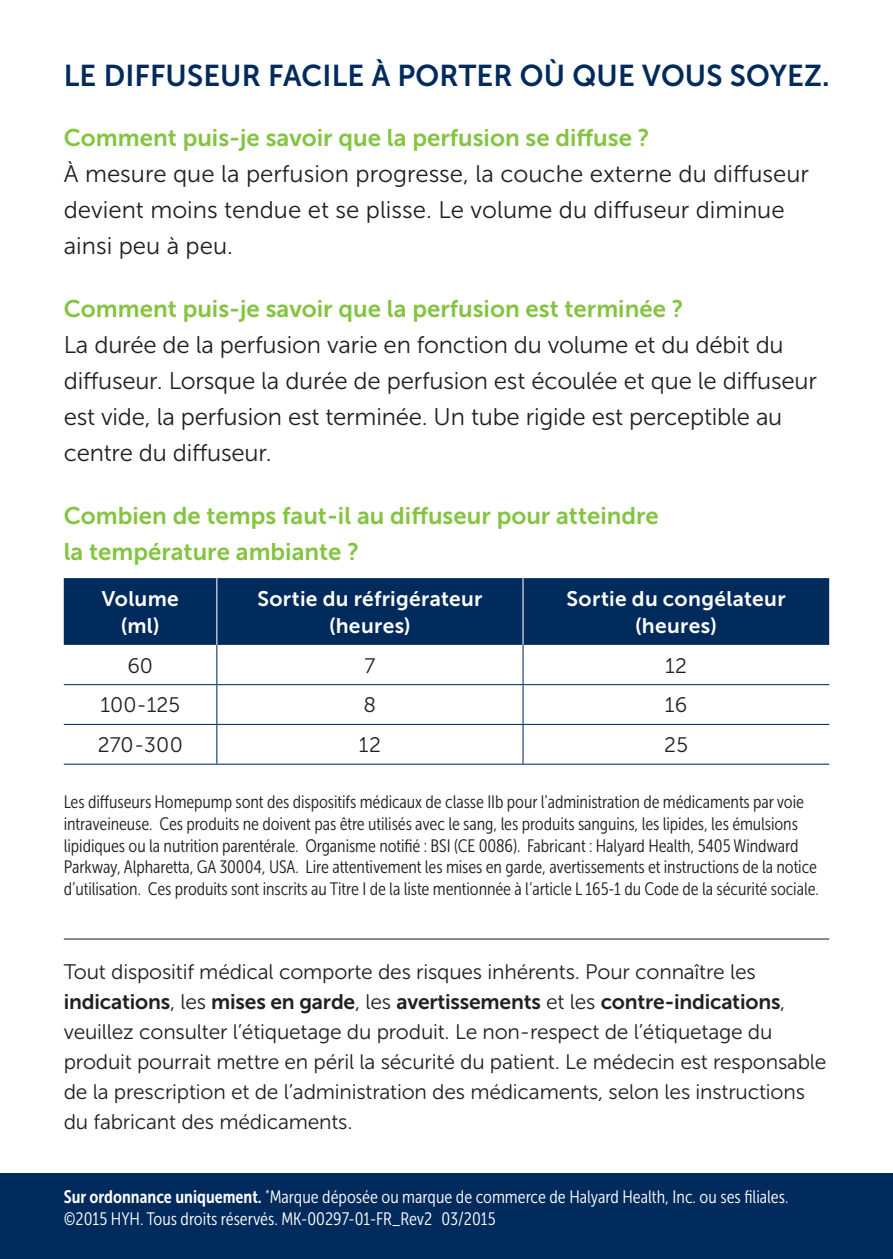
<style>
.page{position:relative;width:893px;height:1259px;background:#fff}
.page>*{position:absolute;margin:0;border:0;box-sizing:border-box;transform-origin:0 0}
.t1{font:30px "Museo Sans 700";letter-spacing:.005em;color:#002b5c}
.t2{font:24px/36px "Museo Sans 300";letter-spacing:-.01em;color:#231f20}
.t3{font:24px/36px "Museo Sans 700";color:#84c440}
.t4{font:21px/30px "Museo Sans 300";letter-spacing:-.01em;color:#231f20}
.t5{font:21px "Museo Sans 700";letter-spacing:-.01em;color:#231f20}
.t6{font:21px/27px "Museo Sans 700";letter-spacing:.015em;color:#fff;text-align:center}
.t7{font:18px/21.6px "Museo Sans Cond 300";letter-spacing:-.005em;color:#231f20}
.t8{font:18px/21.6px "Museo Sans Cond 300";color:#fff}
.s1{font-family:"Museo Sans 300"}
.s2{font-family:"Museo Sans Cond 700"}
</style>
<div class="page">
<div style="left:64px;top:578px;width:765px;height:67px;background:#002b5c"></div>
<hr style="left:216px;top:578px;width:1px;height:67px;background:#fff">
<hr style="left:522px;top:578px;width:2px;height:67px;background:#fff">
<hr style="left:64px;top:684px;width:153px;height:1px;background:#002b5c">
<hr style="left:217px;top:684px;width:306px;height:1px;background:#002b5c">
<hr style="left:523px;top:684px;width:306px;height:1px;background:#002b5c">
<hr style="left:64px;top:724px;width:153px;height:1px;background:#002b5c">
<hr style="left:217px;top:724px;width:306px;height:1px;background:#002b5c">
<hr style="left:523px;top:724px;width:306px;height:1px;background:#002b5c">
<hr style="left:64px;top:763px;width:153px;height:1px;background:#002b5c">
<hr style="left:217px;top:763px;width:306px;height:1px;background:#002b5c">
<hr style="left:523px;top:763px;width:306px;height:1px;background:#002b5c">
<hr style="left:216px;top:645px;width:1px;height:39px;background:#002b5c">
<hr style="left:522px;top:645px;width:2px;height:39px;background:#002b5c">
<hr style="left:216px;top:685px;width:1px;height:39px;background:#002b5c">
<hr style="left:522px;top:685px;width:2px;height:39px;background:#002b5c">
<hr style="left:216px;top:725px;width:1px;height:38px;background:#002b5c">
<hr style="left:522px;top:725px;width:2px;height:38px;background:#002b5c">
<div style="left:0;top:1174px;width:893px;height:85px;background:#002b5c"></div>
<hr style="left:64px;top:938px;width:765px;height:1px;background:#231f20">
<h1 class="t1" style="left:64px;top:59px;width:767px">LE DIFFUSEUR FACILE À PORTER OÙ QUE VOUS SOYEZ.</h1>
<h2 class="t3" style="left:64px;top:119px;width:587px">Comment puis-je savoir que la perfusion se diffuse ?</h2>
<h2 class="t2" style="left:64px;top:155px;width:747px">À mesure que la perfusion progresse, la couche externe du diffuseur devient moins tendue et se plisse. Le volume du diffuseur diminue ainsi peu à peu.</h2>
<h2 class="t3" style="left:64px;top:290px;width:621px">Comment puis-je savoir que la perfusion est terminée ?</h2>
<h2 class="t2" style="left:64px;top:326px;width:755px">La durée de la perfusion varie en fonction du volume et du débit du diffuseur. Lorsque la durée de perfusion est écoulée et que le diffuseur est vide, la perfusion est terminée. Un tube rigide est perceptible au centre du diffuseur.</h2>
<h2 class="t3" style="left:64px;top:497px;width:597px">Combien de temps faut-il au diffuseur pour atteindre la température ambiante ?</h2>
<p class="t6" style="left:102px;top:585px;width:79px">Volume (ml)</p>
<p class="t6" style="left:257px;top:585px;width:227px">Sortie du réfrigérateur (heures)</p>
<p class="t6" style="left:567px;top:585px;width:221px">Sortie du congélateur (heures)</p>
<p class="t4" style="left:127px;top:650px;width:27px">60</p>
<p class="t4" style="left:364px;top:650px;width:12px">7</p>
<p class="t4" style="left:665px;top:650px;width:23px">12</p>
<p class="t4" style="left:100px;top:690px;width:81px">100-125</p>
<p class="t4" style="left:364px;top:690px;width:14px">8</p>
<p class="t4" style="left:665px;top:690px;width:24px">16</p>
<p class="t4" style="left:98px;top:730px;width:87px">270-300</p>
<p class="t4" style="left:359px;top:730px;width:24px">12</p>
<p class="t4" style="left:664px;top:730px;width:25px">25</p>
<p class="t7" style="left:64px;top:791px;width:756px">Les diffuseurs Homepump sont des dispositifs médicaux de classe IIb pour l’administration de médicaments par voie intraveineuse. Ces produits ne doivent pas être utilisés avec le sang, les produits sanguins, les lipides, les émulsions lipidiques ou la nutrition parentérale. Organisme notifié : BSI (CE 0086). Fabricant : Halyard Health, 5405 Windward Parkway, Alpharetta, GA 30004, USA. Lire attentivement les mises en garde, avertissements et instructions de la notice d’utilisation. Ces produits sont inscrits au Titre I de la liste mentionnée à l’article L 165-1 du Code de la sécurité sociale.</p>
<p class="t4" style="left:64px;top:956px;width:693px">Tout dispositif médical comporte des risques inhérents. Pour connaître les</p>
<p class="t5" style="left:64px;top:989px;width:723px">indications<span class="s1">, les</span> mises en garde<span class="s1">, les</span> avertissements <span class="s1">et les</span> contre-indications<span class="s1">,</span></p>
<p class="t4" style="left:64px;top:1016px;width:764px">veuillez consulter l’étiquetage du produit. Le non-respect de l’étiquetage du produit pourrait mettre en péril la sécurité du patient. Le médecin est responsable de la prescription et de l’administration des médicaments, selon les instructions du fabricant des médicaments.</p>
<p class="t8" style="left:64px;top:1186px;width:726px"><span class="s2">Sur ordonnance uniquement.</span> <sup>*</sup>Marque déposée ou marque de commerce de Halyard Health, Inc. ou ses filiales. ©2015 HYH. Tous droits réservés. MK-00297-01-FR_Rev2 03/2015</p>
</div>
